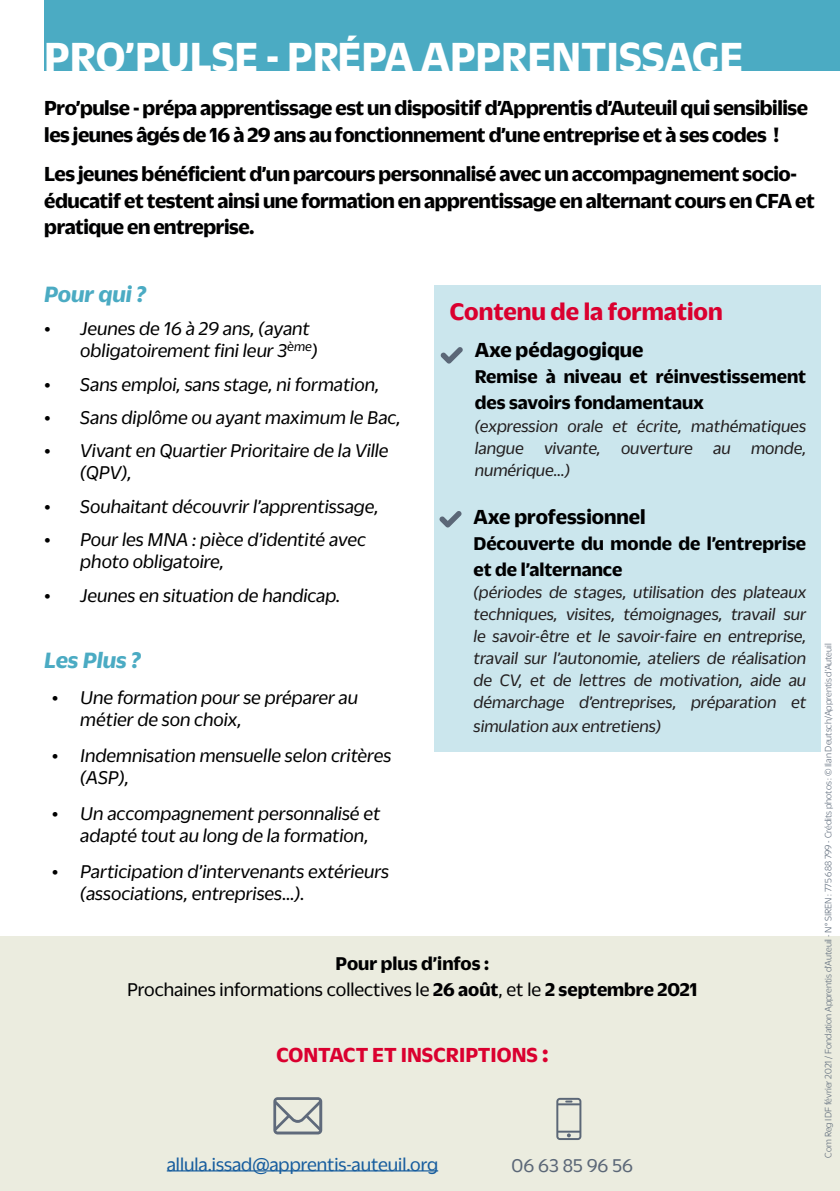
<style>
.page{position:relative;width:840px;height:1191px;background:#fff}
.page>*{position:absolute;margin:0;border:0;box-sizing:border-box;transform-origin:0 0}
.t1{font:700 44px "Duplicate Sans";color:#fff}
.t2{font:700 26px "Duplicate Sans";color:#da002f}
.t3{font:italic 700 24px "Duplicate Sans";color:#4babc3}
.t4{font:700 22px/26.4px "Duplicate Sans";letter-spacing:-.02em;color:#000001}
.t5{font:700 22px "Duplicate Sans";color:#000001}
.t6{font:700 22px "Duplicate Sans";color:#da002f}
.t7{font:italic 20px/22px "Duplicate Sans";color:#000}
.t8{font:700 20px/26px "Duplicate Sans";color:#000001}
.t9{font:20px "Duplicate Sans";color:#000001}
.t10{font:20px "Duplicate Sans";color:#175d9e}
.t11{font:20px "Duplicate Sans";color:#5b6777}
.t12{font:italic 18px/22px "Duplicate Sans";color:#231f20;text-align:justify}
.t13{font:300 10px "Duplicate Sans";color:#5b6878}
.s1{font-weight:700}
.s2{font-size:26px}
</style>
<div class="page">
<div style="left:433px;top:285px;width:386px;height:466px;background:#cbe6ed"></div>
<div style="left:0;top:936px;width:839px;height:255px;background:#ebecdf"></div>
<div style="left:44px;top:0;width:795px;height:71px;background:#4babc3"></div>
<svg style="left:273px;top:1097px;width:49px;height:37px"></svg>
<hr style="left:167px;top:1170px;width:271px;height:1px;background:#175d9e">
<svg style="left:556px;top:1097px;width:25px;height:43px"></svg>
<svg style="left:440px;top:347px;width:23px;height:16px"></svg>
<svg style="left:439px;top:511px;width:22px;height:16px"></svg>
<p class="t1" style="left:44px;top:27px;width:700px">PRO’PULSE - PRÉPA APPRENTISSAGE</p>
<p class="t4" style="left:44px;top:93px;width:765px">Pro’pulse - prépa apprentissage est un dispositif d’Apprentis d’Auteuil qui sensibilise les jeunes âgés de 16 à 29 ans au fonctionnement d’une entreprise et à ses codes !</p>
<p class="t4" style="left:44px;top:159px;width:771px">Les jeunes bénéficient d’un parcours personnalisé avec un accompagnement socio&shy;éducatif et testent ainsi une formation en apprentissage en alternant cours en CFA et pratique en entreprise.</p>
<p class="t3" style="left:44px;top:278px;width:103px">Pour qui ?</p>
<p class="t7" style="left:80px;top:317px;width:239px;text-indent:-36px">• Jeunes de 16 à 29 ans, (ayant obligatoirement fini leur 3<sup>ème</sup>)</p>
<p class="t7" style="left:44px;top:372px;width:336px">• Sans emploi, sans stage, ni formation,</p>
<p class="t7" style="left:44px;top:405px;width:358px">• Sans diplôme ou ayant maximum le Bac,</p>
<p class="t7" style="left:80px;top:439px;width:309px;text-indent:-36px">• Vivant en Quartier Prioritaire de la Ville (QPV),</p>
<p class="t7" style="left:44px;top:494px;width:335px">• Souhaitant découvrir l’apprentissage,</p>
<p class="t7" style="left:80px;top:527px;width:287px;text-indent:-36px">• Pour les MNA : pièce d’identité avec photo obligatoire,</p>
<p class="t7" style="left:44px;top:583px;width:297px">• Jeunes en situation de handicap.</p>
<p class="t3" style="left:44px;top:643px;width:98px">Les Plus ?</p>
<p class="t7" style="left:80px;top:685px;width:279px;text-indent:-28px">• Une formation pour se préparer au métier de son choix,</p>
<p class="t7" style="left:80px;top:743px;width:312px;text-indent:-28px">• Indemnisation mensuelle selon critères (ASP),</p>
<p class="t7" style="left:80px;top:801px;width:301px;text-indent:-28px">• Un accompagnement personnalisé et adapté tout au long de la formation,</p>
<p class="t7" style="left:80px;top:859px;width:310px;text-indent:-28px">• Participation d’intervenants extérieurs (associations, entreprises…).</p>
<p class="t2" style="left:449px;top:293px;width:274px">Contenu de la formation</p>
<p class="t5" style="left:474px;top:335px;width:170px">Axe pédagogique</p>
<p class="t8" style="left:474px;top:362px;width:333px">Remise à niveau et réinvestissement des savoirs fondamentaux</p>
<p class="t12" style="left:474px;top:413px;width:333px">(expression orale et écrite, mathématiques langue vivante, ouverture au monde, numérique…)</p>
<p class="t5" style="left:473px;top:501px;width:174px">Axe professionnel</p>
<p class="t8" style="left:473px;top:528px;width:334px">Découverte du monde de l’entreprise et de l’alternance</p>
<p class="t12" style="left:473px;top:579px;width:334px">(périodes de stages, utilisation des plateaux techniques, visites, témoignages, travail sur le savoir-être et le savoir-faire en entreprise, travail sur l’autonomie, ateliers de réalisation de CV, et de lettres de motivation, aide au démarchage d’entreprises, préparation et</p>
<p class="t12" style="left:473px;top:713px;width:189px">simulation aux entretiens)</p>
<p class="t8" style="left:335px;top:948px;width:155px">Pour plus d’infos :</p>
<p class="t9" style="left:127px;top:976px;width:572px">Prochaines informations collectives le <span class="s1">26 août</span>, et le <span class="s1">2 septembre 2021</span></p>
<p class="t6" style="left:276px;top:1039px;width:273px">CONTACT ET INSCRIPTIONS <span class="s2">:</span></p>
<p class="t10" style="left:167px;top:1151px;width:273px">allula.issad@apprentis-auteuil.org</p>
<p class="t11" style="left:511px;top:1152px;width:123px">06 63 85 96 56</p>
<p class="t13" style="left:821px;top:1157px;width:516px;rotate:-90deg">Com Reg IDF février 2021 / Fondation Apprentis d’Auteuil - N° SIREN : 775 688 799 - Crédits photos : © Ilan Deutsch/Apprentis d’Auteuil</p>
</div>
